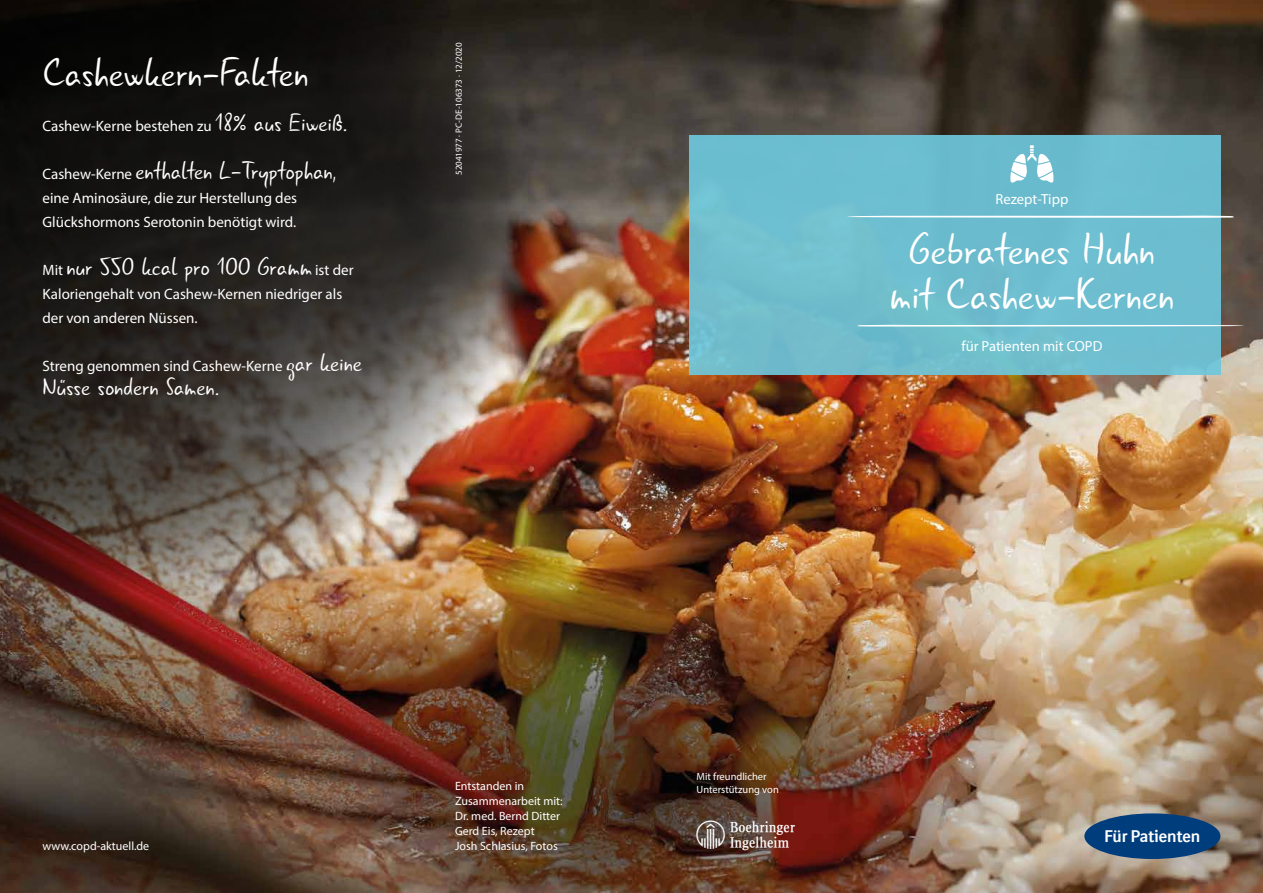
<style>
.page{position:relative;width:1263px;height:893px;background:#fff}
.page>*{position:absolute;margin:0;border:0;box-sizing:border-box;transform-origin:0 0}
.t1{font:45px/45px "Gunny Rewritten";color:#fff;text-align:center}
.t2{font:41.25px "Gunny Rewritten";color:#fff}
.t3{font:30px "BI Logo";color:#fff}
.t4{font:25.5px "Gunny Rewritten";color:#fff}
.t5{font:700 16.5px "BI Sans NEXT";color:#fff}
.t6{font:15px/24px "Myriad Pro";color:#fff}
.t7{font:14.7px "Myriad Pro";color:#fff}
.t8{font:12px/15px "Myriad Pro";color:#fff}
.t9{font:10.5px/12.6px "Myriad Pro";color:#fff}
.t10{font:9px "Myriad Pro";letter-spacing:.005em;color:#fff}
.s1{font-family:"Gunny Rewritten";font-size:25.5px}
.s2{font-family:"Myriad Pro";font-size:15px}
</style>
<div class="page">
<img style="left:0;top:0;width:1263px;height:893px">
<img style="left:0;top:0;width:538px;height:592px">
<div style="left:689px;top:135px;width:531px;height:240px;background:#6dbdcf"></div>
<svg style="left:847px;top:215px;width:386px;height:3px"></svg>
<svg style="left:858px;top:325px;width:387px;height:2px"></svg>
<svg style="left:1010px;top:145px;width:44px;height:38px"></svg>
<div style="left:1084px;top:813px;width:136px;height:46px;background:#003d7c;border-radius:50%"></div>
<h2 class="t2" style="left:43px;top:47px;width:268px">Cashewkern-Fakten</h2>
<p class="t6" style="left:43px;top:114px;width:307px">Cashew-Kerne bestehen zu <span class="s1">18% aus Eiweiß.</span></p>
<h3 class="t4" style="left:43px;top:155px;width:295px"><span class="s2">Cashew-Kerne</span> enthalten L-Tryptophan,</h3>
<p class="t6" style="left:43px;top:186px;width:256px">eine Aminosäure, die zur Herstellung des<br>Glückshormons Serotonin benötigt wird.</p>
<h3 class="t4" style="left:43px;top:251px;width:313px"><span class="s2">Mit</span> nur 550 kcal pro 100 Gramm <span class="s2">ist der</span></h3>
<p class="t6" style="left:43px;top:282px;width:301px">Kaloriengehalt von Cashew-Kernen niedriger als der von anderen Nüssen.</p>
<p class="t6" style="left:43px;top:354px;width:321px">Streng genommen sind Cashew-Kerne <span class="s1">gar keine</span></p>
<h3 class="t4" style="left:43px;top:371px;width:179px">Nüsse sondern Samen.</h3>
<p class="t10" style="left:453px;top:175px;width:134px;rotate:-90deg">52041977 · PC-DE-106373 · 12/2020</p>
<p class="t7" style="left:995px;top:190px;width:74px">Rezept-Tipp</p>
<h1 class="t1" style="left:889px;top:228px;width:286px">Gebratenes Huhn mit Cashew-Kernen</h1>
<p class="t7" style="left:961px;top:337px;width:143px">für Patienten mit COPD</p>
<p class="t8" style="left:43px;top:839px;width:108px">www.copd-aktuell.de</p>
<p class="t8" style="left:455px;top:779px;width:109px">Entstanden in<br>Zusammenarbeit mit:<br>Dr. med. Bernd Ditter<br>Gerd Eis, Rezept<br>Josh Schlasius, Fotos</p>
<p class="t9" style="left:696px;top:770px;width:84px">Mit freundlicher<br>Unterstützung von</p>
<h3 class="t3" style="left:696px;top:821px;width:100px">ABCD</h3>
<p class="t5" style="left:1104px;top:826px;width:97px">Für Patienten</p>
</div>
